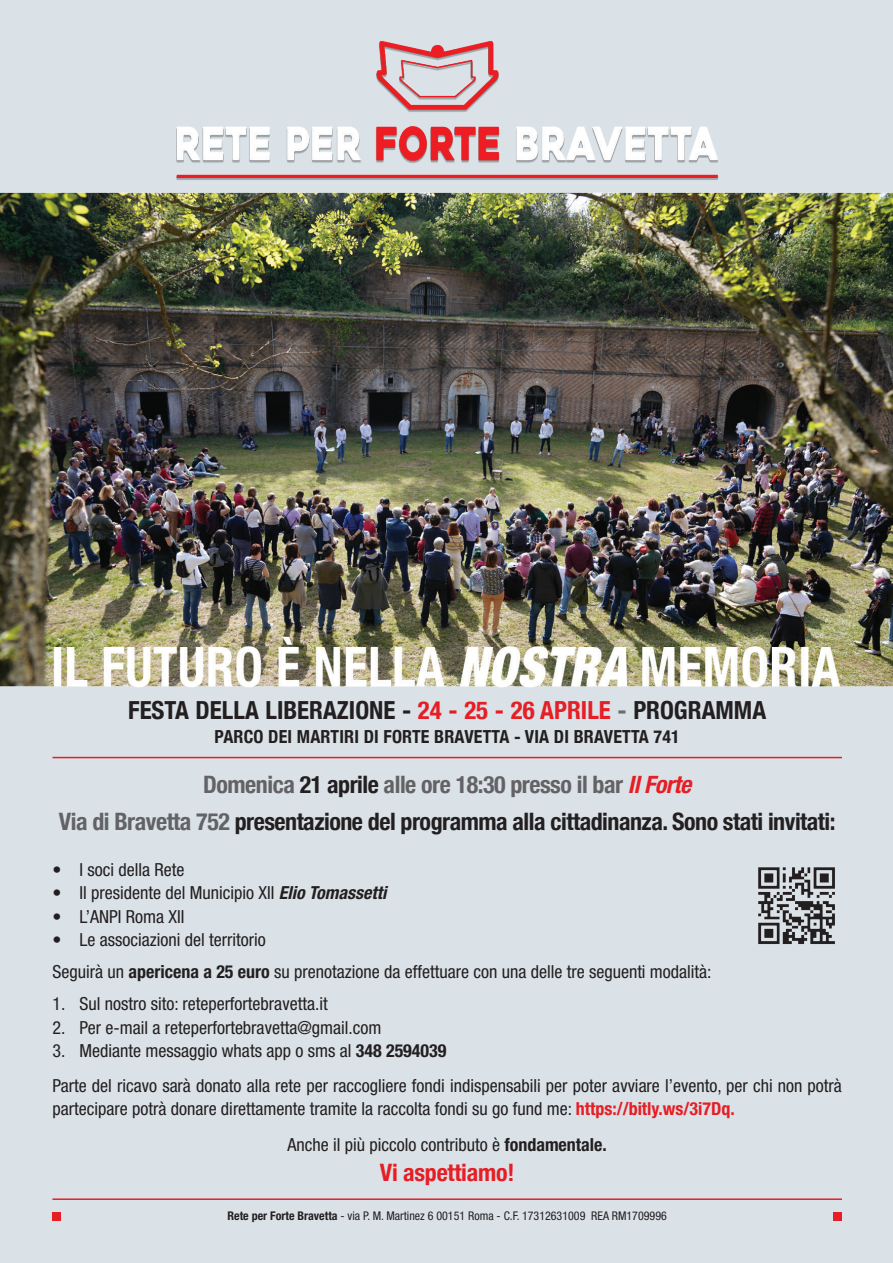
<style>
.page{position:relative;width:893px;height:1263px;background:#fff}
.page>*{position:absolute;margin:0;border:0;box-sizing:border-box;transform-origin:0 0}
.t1{font:700 condensed 24.9px "Helvetica Neue";color:#231f20}
.t2{font:700 condensed 24px "Helvetica Neue";letter-spacing:-.02em;color:#231f20}
.t3{font:700 condensed 24px "Helvetica Neue";letter-spacing:-.02em;color:#636366}
.t4{font:700 condensed 24px "Helvetica Neue";letter-spacing:-.01em;color:#e61e25}
.t5{font:condensed 18px/23.2px "Helvetica Neue LT Std";color:#231f20}
.t6{font:700 condensed 18px "Helvetica Neue";letter-spacing:.01em;color:#231f20}
.t7{font:condensed 12px "Helvetica Neue LT Std";color:#231f20}
.s1{color:#e61e25}
.s2{color:#6c6d70}
.s3{color:#231f20}
.s4{font-family:"Helvetica Neue LT Std";font-style:italic;color:#e61e25}
.s5{color:#636366}
.s6{font-weight:700;font-style:italic}
.s7{font-weight:700}
.s8{font-weight:700;color:#e61e25}
</style>
<div class="page">
<img style="left:0;top:30px;width:893px;height:1233px">
<img style="left:755px;top:865px;width:82px;height:81px">
<hr style="left:52px;top:1198px;width:790px;height:2px;background:#e61e25">
<div style="left:52px;top:1212px;width:9px;height:8px;background:#e61e25"></div>
<div style="left:833px;top:1212px;width:9px;height:8px;background:#e61e25"></div>
<div style="left:0;top:0;width:893px;height:30px;background:#dae2e7"></div>
<hr style="left:52px;top:757px;width:790px;height:1px;background:#e61e25">
<p class="t1" style="left:128px;top:690px;width:640px">FESTA DELLA LIBERAZIONE - <span class="s1">24 - 25 - 26 APRILE</span> <span class="s2">-</span> PROGRAMMA</p>
<p class="t6" style="left:214px;top:722px;width:467px">PARCO DEI MARTIRI DI FORTE BRAVETTA - VIA DI BRAVETTA 741</p>
<p class="t3" style="left:203px;top:764px;width:489px">Domenica <span class="s3">21 aprile</span> alle ore 18:30 presso il bar <span class="s4">Il Forte</span></p>
<p class="t2" style="left:59px;top:802px;width:778px"><span class="s5">Via di Bravetta 752</span> presentazione del programma alla cittadinanza. Sono stati invitati:</p>
<p class="t5" style="left:52px;top:858px;width:133px">• I soci della Rete</p>
<p class="t5" style="left:52px;top:881px;width:336px">• Il presidente del Municipio XII <span class="s6">Elio Tomassetti</span></p>
<p class="t5" style="left:52px;top:904px;width:133px">• L’ANPI Roma XII</p>
<p class="t5" style="left:52px;top:928px;width:215px">• Le associazioni del territorio</p>
<p class="t5" style="left:52px;top:960px;width:661px">Seguirà un <span class="s7">apericena a 25 euro</span> su prenotazione da effettuare con una delle tre seguenti modalità:</p>
<p class="t5" style="left:52px;top:992px;width:277px">1. Sul nostro sito: reteperfortebravetta.it</p>
<p class="t5" style="left:52px;top:1015px;width:331px">2. Per e-mail a reteperfortebravetta@gmail.com</p>
<p class="t5" style="left:52px;top:1039px;width:396px">3. Mediante messaggio whats app o sms al <span class="s7">348 2594039</span></p>
<p class="t5" style="left:52px;top:1074px;width:791px">Parte del ricavo sarà donato alla rete per raccogliere fondi indispensabili per poter avviare l’evento, per chi non potrà partecipare potrà donare direttamente tramite la raccolta fondi su go fund me: <span class="s8">https://bitly.ws/3i7Dq.</span></p>
<p class="t5" style="left:287px;top:1133px;width:321px">Anche il più piccolo contributo è <span class="s7">fondamentale.</span></p>
<p class="t4" style="left:380px;top:1153px;width:136px">Vi aspettiamo!</p>
<p class="t7" style="left:228px;top:1209px;width:441px"><span class="s7">Rete per Forte Bravetta</span> - via P. M. Martinez 6 00151 Roma - C.F. 17312631009 REA RM1709996</p>
</div>
